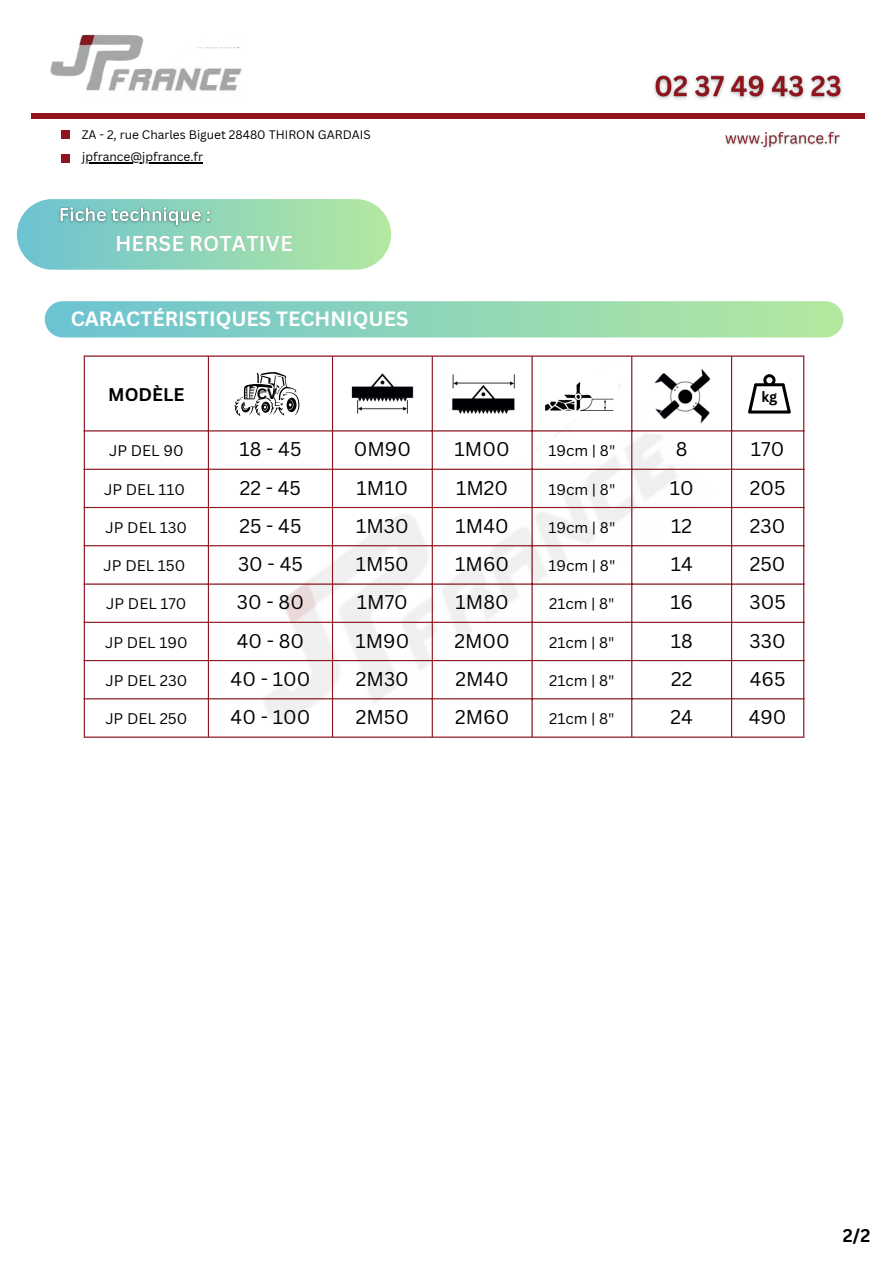
<style>
.page{position:relative;width:894px;height:1264px;background:#fff}
.page>*{position:absolute;margin:0;border:0;box-sizing:border-box;transform-origin:0 0}
.t1{font:700 21px "Canva Sans";color:#fefefe}
.t2{font:700 20.1px "Canva Sans";color:#fff}
.t3{font:19.35px "Canva Sans";color:#000}
.t4{font:700 17.85px "Canva Sans";color:#000}
.t5{font:15px "Canva Sans";color:#000}
.t6{font:700 14.55px "Canva Sans";color:#000}
.t7{font:12px "Canva Sans";color:#000}
</style>
<div class="page">
<img style="left:204px;top:356px;width:510px;height:382px">
<div style="left:17px;top:199px;width:374px;height:71px;background:linear-gradient(to right,#6cc3d2,#b3e89e);border-radius:35px"></div>
<div style="left:61px;top:154px;width:8px;height:9px;background:#90141e"></div>
<img style="left:50px;top:34px;width:192px;height:58px">
<div style="left:32px;top:113px;width:833px;height:6px;background:#90141e"></div>
<div style="left:61px;top:130px;width:8px;height:9px;background:#90141e"></div>
<svg style="left:45px;top:301px;width:798px;height:36px;background:#91d5b9"></svg>
<img style="left:53px;top:201px;width:163px;height:31px">
<img style="left:654px;top:75px;width:188px;height:25px">
<img style="left:725px;top:131px;width:115px;height:17px">
<hr style="left:82px;top:162px;width:121px;height:1px;background:#000">
<img style="left:647px;top:361px;width:70px;height:72px">
<hr style="left:84px;top:356px;width:1px;height:380px;background:#90141e">
<hr style="left:208px;top:356px;width:1px;height:380px;background:#90141e">
<hr style="left:332px;top:356px;width:1px;height:380px;background:#90141e">
<hr style="left:431px;top:356px;width:1px;height:380px;background:#90141e">
<hr style="left:531px;top:356px;width:1px;height:380px;background:#90141e">
<hr style="left:631px;top:356px;width:1px;height:380px;background:#90141e">
<hr style="left:730px;top:356px;width:2px;height:380px;background:#90141e">
<hr style="left:803px;top:356px;width:1px;height:380px;background:#90141e">
<hr style="left:84px;top:355px;width:720px;height:1px;background:#90141e">
<hr style="left:84px;top:430px;width:720px;height:1px;background:#90141e">
<hr style="left:84px;top:468px;width:720px;height:2px;background:#90141e">
<hr style="left:84px;top:507px;width:720px;height:1px;background:#90141e">
<hr style="left:84px;top:545px;width:720px;height:1px;background:#90141e">
<hr style="left:84px;top:583px;width:720px;height:1px;background:#90141e">
<hr style="left:84px;top:621px;width:720px;height:2px;background:#90141e">
<hr style="left:84px;top:660px;width:720px;height:1px;background:#90141e">
<hr style="left:84px;top:698px;width:720px;height:1px;background:#90141e">
<hr style="left:84px;top:736px;width:720px;height:1px;background:#90141e">
<svg style="left:748px;top:374px;width:42px;height:39px"></svg>
<svg style="left:234px;top:372px;width:66px;height:44px"></svg>
<img style="left:350px;top:365px;width:66px;height:57px">
<img style="left:446px;top:366px;width:72px;height:56px">
<img style="left:540px;top:374px;width:77px;height:39px">
<p class="t7" style="left:82px;top:126px;width:290px">ZA - 2, rue Charles Biguet 28480 THIRON GARDAIS</p>
<p class="t7" style="left:82px;top:149px;width:122px">jpfrance@jpfrance.fr</p>
<h2 class="t1" style="left:115px;top:229px;width:179px">HERSE ROTATIVE</h2>
<p class="t2" style="left:71px;top:304px;width:339px">CARACTÉRISTIQUES TECHNIQUES</p>
<h2 class="t4" style="left:108px;top:381px;width:78px">MODÈLE</h2>
<p class="t6" style="left:257px;top:383px;width:22px">CV</p>
<p class="t6" style="left:761px;top:386px;width:18px">kg</p>
<p class="t5" style="left:109px;top:440px;width:76px">JP DEL 90</p>
<p class="t3" style="left:239px;top:435px;width:63px">18 - 45</p>
<p class="t3" style="left:354px;top:435px;width:59px">0M90</p>
<p class="t3" style="left:454px;top:435px;width:56px">1M00</p>
<p class="t5" style="left:548px;top:440px;width:68px">19cm | 8"</p>
<p class="t3" style="left:675px;top:435px;width:13px">8</p>
<p class="t3" style="left:750px;top:435px;width:35px">170</p>
<p class="t5" style="left:104px;top:478px;width:82px">JP DEL 110</p>
<p class="t3" style="left:240px;top:474px;width:63px">22 - 45</p>
<p class="t3" style="left:356px;top:474px;width:53px">1M10</p>
<p class="t3" style="left:456px;top:474px;width:54px">1M20</p>
<p class="t5" style="left:548px;top:478px;width:68px">19cm | 8"</p>
<p class="t3" style="left:669px;top:474px;width:25px">10</p>
<p class="t3" style="left:749px;top:474px;width:37px">205</p>
<p class="t5" style="left:105px;top:517px;width:83px">JP DEL 130</p>
<p class="t3" style="left:239px;top:512px;width:64px">25 - 45</p>
<p class="t3" style="left:356px;top:512px;width:54px">1M30</p>
<p class="t3" style="left:455px;top:512px;width:55px">1M40</p>
<p class="t5" style="left:548px;top:517px;width:68px">19cm | 8"</p>
<p class="t3" style="left:671px;top:512px;width:22px">12</p>
<p class="t3" style="left:749px;top:512px;width:37px">230</p>
<p class="t5" style="left:104px;top:555px;width:83px">JP DEL 150</p>
<p class="t3" style="left:238px;top:550px;width:66px">30 - 45</p>
<p class="t3" style="left:356px;top:550px;width:54px">1M50</p>
<p class="t3" style="left:455px;top:550px;width:55px">1M60</p>
<p class="t5" style="left:548px;top:555px;width:68px">19cm | 8"</p>
<p class="t3" style="left:670px;top:550px;width:23px">14</p>
<p class="t3" style="left:749px;top:550px;width:37px">250</p>
<p class="t5" style="left:106px;top:593px;width:82px">JP DEL 170</p>
<p class="t3" style="left:237px;top:588px;width:68px">30 - 80</p>
<p class="t3" style="left:357px;top:588px;width:52px">1M70</p>
<p class="t3" style="left:455px;top:588px;width:55px">1M80</p>
<p class="t5" style="left:549px;top:593px;width:67px">21cm | 8"</p>
<p class="t3" style="left:670px;top:588px;width:24px">16</p>
<p class="t3" style="left:749px;top:588px;width:38px">305</p>
<p class="t5" style="left:105px;top:631px;width:84px">JP DEL 190</p>
<p class="t3" style="left:237px;top:627px;width:69px">40 - 80</p>
<p class="t3" style="left:355px;top:627px;width:55px">1M90</p>
<p class="t3" style="left:454px;top:627px;width:57px">2M00</p>
<p class="t5" style="left:549px;top:631px;width:67px">21cm | 8"</p>
<p class="t3" style="left:670px;top:627px;width:23px">18</p>
<p class="t3" style="left:749px;top:627px;width:38px">330</p>
<p class="t5" style="left:105px;top:670px;width:83px">JP DEL 230</p>
<p class="t3" style="left:230px;top:665px;width:81px">40 - 100</p>
<p class="t3" style="left:356px;top:665px;width:54px">2M30</p>
<p class="t3" style="left:455px;top:665px;width:55px">2M40</p>
<p class="t5" style="left:549px;top:670px;width:67px">21cm | 8"</p>
<p class="t3" style="left:671px;top:665px;width:23px">22</p>
<p class="t3" style="left:749px;top:665px;width:37px">465</p>
<p class="t5" style="left:105px;top:708px;width:83px">JP DEL 250</p>
<p class="t3" style="left:230px;top:703px;width:81px">40 - 100</p>
<p class="t3" style="left:356px;top:703px;width:55px">2M50</p>
<p class="t3" style="left:455px;top:703px;width:56px">2M60</p>
<p class="t5" style="left:549px;top:708px;width:67px">21cm | 8"</p>
<p class="t3" style="left:670px;top:703px;width:24px">24</p>
<p class="t3" style="left:748px;top:703px;width:39px">490</p>
<p class="t4" style="left:842px;top:1222px;width:29px">2/2</p>
</div>
